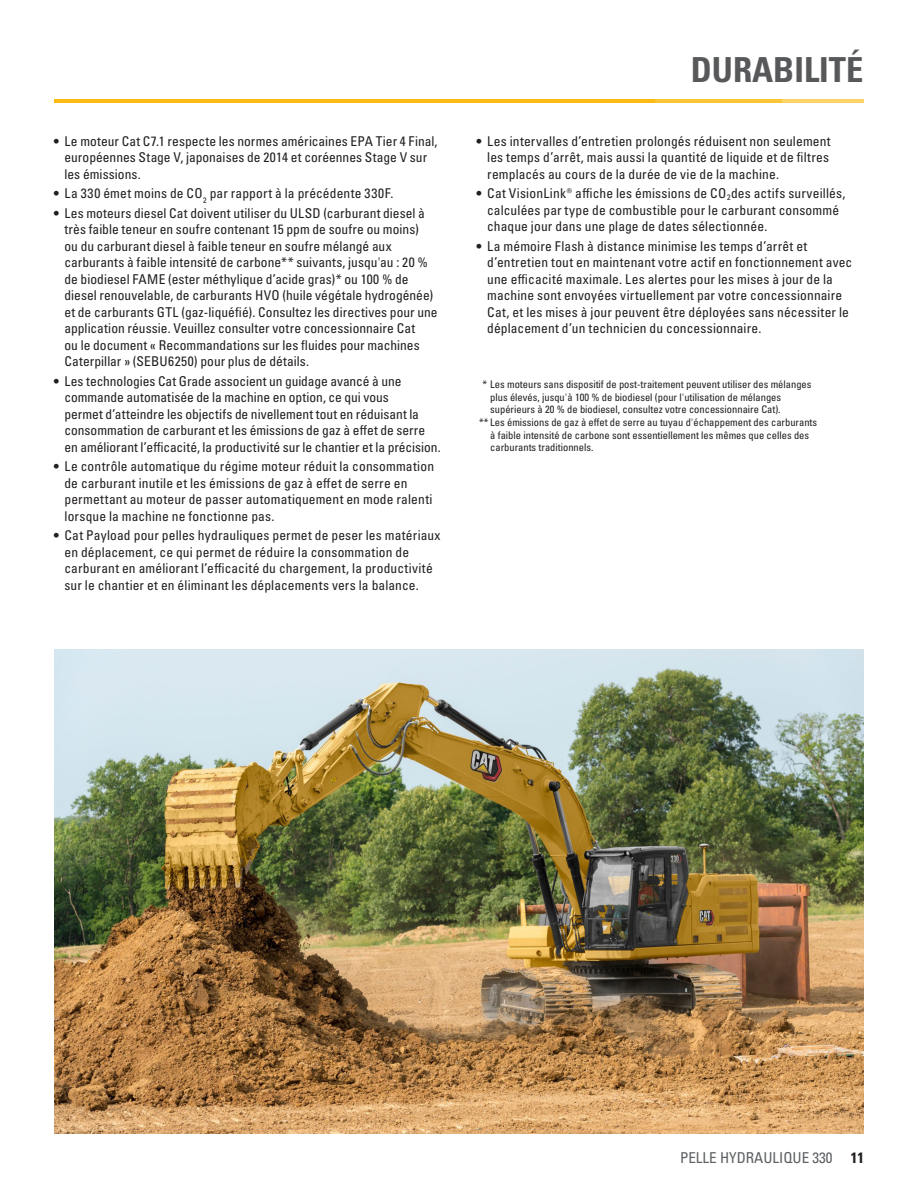
<style>
.page{position:relative;width:918px;height:1188px;background:#fff}
.page>*{position:absolute;margin:0;border:0;box-sizing:border-box;transform-origin:0 0}
.Headline_medium_gray{font:34.5px "Univers LTCYR 67 Bold Cond";color:#57585a}
.t1{font:condensed 15px "Univers LTCYR 57";color:#5d6163}
.t2{font:condensed 13.5px/16.5px "Univers LTCYR 57";letter-spacing:.01em;color:#231f20}
.t3{font:condensed 10.5px/12.6px "Univers LTCYR 57";color:#231f20}
.s1{font-family:"Univers LTCYR 67 Bold Cond";font-stretch:normal;color:#231f20}
</style>
<div class="page">
<hr style="left:54px;top:99px;width:601px;height:4px;background:#fcba13">
<hr style="left:654px;top:99px;width:128px;height:4px;background:#fcc437">
<hr style="left:782px;top:99px;width:81px;height:4px;background:#fdd266">
<img style="left:54px;top:650px;width:809px;height:484px">
<p class="t2" style="left:64px;top:132px;width:375px;text-indent:-10px">• Le moteur Cat C7.1 respecte les normes américaines EPA Tier 4 Final, européennes Stage V, japonaises de 2014 et coréennes Stage V sur les émissions.</p>
<p class="t2" style="left:54px;top:185px;width:341px">• La 330 émet moins de CO<sub>2</sub> par rapport à la précédente 330F.</p>
<p class="t2" style="left:64px;top:204px;width:375px;text-indent:-10px">• Les moteurs diesel Cat doivent utiliser du ULSD (carburant diesel à très faible teneur en soufre contenant 15 ppm de soufre ou moins)<br>ou du carburant diesel à faible teneur en soufre mélangé aux carburants à faible intensité de carbone** suivants, jusqu'au : 20 % de biodiesel FAME (ester méthylique d’acide gras)* ou 100 % de diesel renouvelable, de carburants HVO (huile végétale hydrogénée) et de carburants GTL (gaz-liquéfié). Consultez les directives pour une application réussie. Veuillez consulter votre concessionnaire Cat<br>ou le document « Recommandations sur les fluides pour machines Caterpillar » (SEBU6250) pour plus de détails.</p>
<p class="t2" style="left:64px;top:372px;width:378px;text-indent:-10px">• Les technologies Cat Grade associent un guidage avancé à une commande automatisée de la machine en option, ce qui vous<br>permet d’atteindre les objectifs de nivellement tout en réduisant la consommation de carburant et les émissions de gaz à effet de serre en améliorant l’efficacité, la productivité sur le chantier et la précision.</p>
<p class="t2" style="left:64px;top:458px;width:371px;text-indent:-10px">• Le contrôle automatique du régime moteur réduit la consommation de carburant inutile et les émissions de gaz à effet de serre en permettant au moteur de passer automatiquement en mode ralenti lorsque la machine ne fonctionne pas.</p>
<p class="t2" style="left:64px;top:527px;width:378px;text-indent:-10px">• Cat Payload pour pelles hydrauliques permet de peser les matériaux en déplacement, ce qui permet de réduire la consommation de carburant en améliorant l’efficacité du chargement, la productivité sur le chantier et en éliminant les déplacements vers la balance.</p>
<p class="Headline_medium_gray" style="left:691px;top:48px;width:174px">DURABILITÉ</p>
<p class="t2" style="left:487px;top:132px;width:345px;text-align:justify;text-indent:-10px">• Les intervalles d’entretien prolongés réduisent non seulement les temps d’arrêt, mais aussi la quantité de liquide et de filtres remplacés au cours de la durée de vie de la machine.</p>
<p class="t2" style="left:487px;top:185px;width:360px;text-indent:-10px">• Cat VisionLink® affiche les émissions de CO<sub>2</sub>des actifs surveillés, calculées par type de combustible pour le carburant consommé chaque jour dans une plage de dates sélectionnée.</p>
<p class="t2" style="left:487px;top:237px;width:367px;text-indent:-10px">• La mémoire Flash à distance minimise les temps d’arrêt et d’entretien tout en maintenant votre actif en fonctionnement avec une efficacité maximale. Les alertes pour les mises à jour de la machine sont envoyées virtuellement par votre concessionnaire Cat, et les mises à jour peuvent être déployées sans nécessiter le déplacement d’un technicien du concessionnaire.</p>
<p class="t3" style="left:490px;top:378px;width:323px;text-indent:-8px">* Les moteurs sans dispositif de post-traitement peuvent utiliser des mélanges plus élevés, jusqu'à 100 % de biodiesel (pour l'utilisation de mélanges supérieurs à 20 % de biodiesel, consultez votre concessionnaire Cat).</p>
<p class="t3" style="left:490px;top:416px;width:328px;text-indent:-11px">** Les émissions de gaz à effet de serre au tuyau d'échappement des carburants à faible intensité de carbone sont essentiellement les mêmes que celles des carburants traditionnels.</p>
<p class="t1" style="left:680px;top:1148px;width:185px">PELLE HYDRAULIQUE 330 <span class="s1">11</span></p>
</div>
